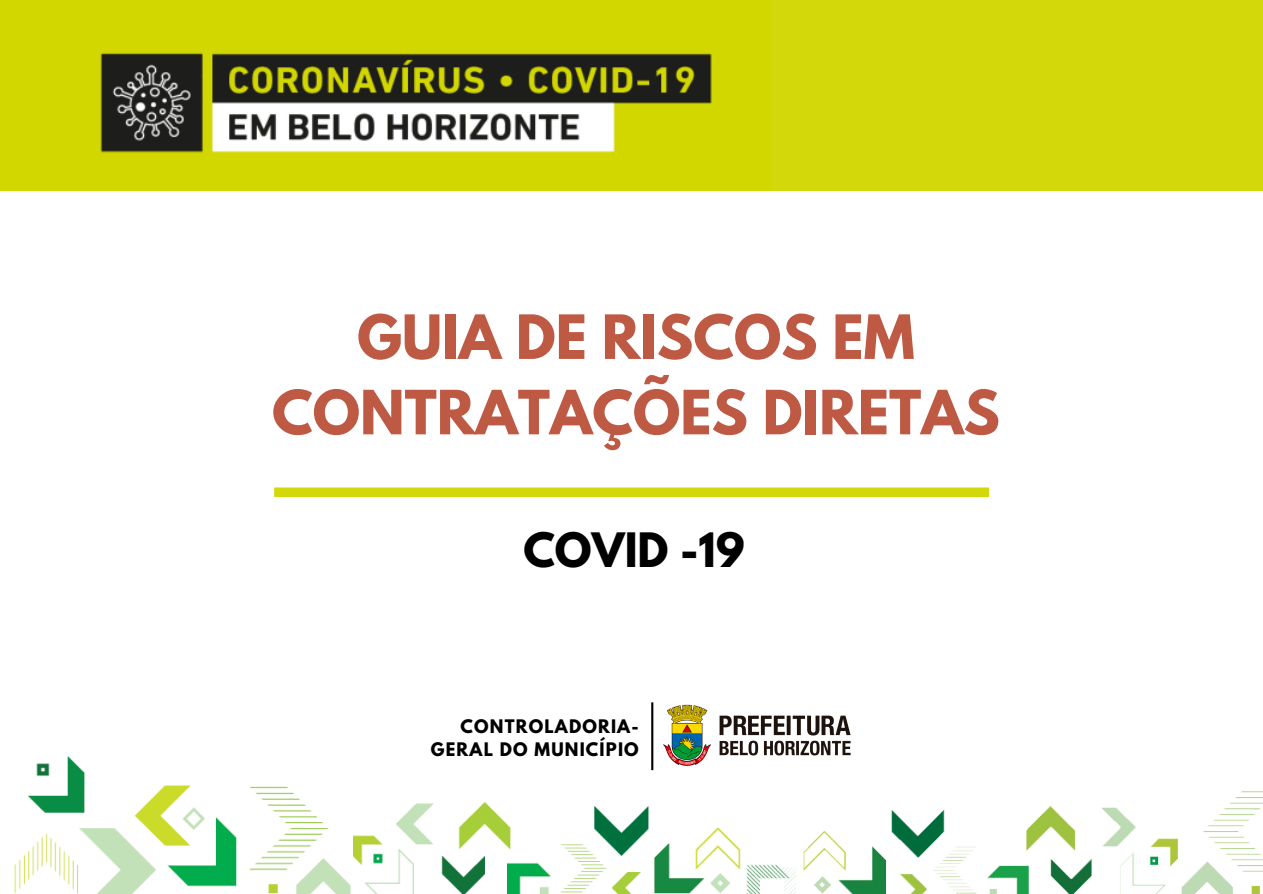
<style>
.page{position:relative;width:1263px;height:894px;background:#fff}
.page>*{position:absolute;margin:0;border:0;box-sizing:border-box;transform-origin:0 0}
.t1{font:700 54px/75.3px "League Spartan";color:#be5944;text-align:center}
.t2{font:700 42px "League Spartan";color:#000}
.t3{font:700 16.5px/23.2px "League Spartan";letter-spacing:.07em;color:#000;text-align:right}
</style>
<div class="page">
<img style="left:0;top:0;width:772px;height:190px">
<div style="left:772px;top:0;width:490px;height:191px;background:#d3d80b"></div>
<img style="left:14px;top:736px;width:742px;height:157px">
<img style="left:756px;top:791px;width:506px;height:102px">
<svg style="left:651px;top:702px;width:2px;height:68px"></svg>
<img style="left:661px;top:704px;width:190px;height:65px">
<svg style="left:274px;top:487px;width:715px;height:10px;background:#d5d916"></svg>
<p class="t1" style="left:272px;top:306px;width:729px">GUIA DE RISCOS EM<br>CONTRATAÇÕES DIRETAS</p>
<p class="t2" style="left:523px;top:529px;width:223px">COVID -19</p>
<p class="t3" style="left:431px;top:716px;width:209px">CONTROLADORIA-<br>GERAL DO MUNICÍPIO</p>
</div>
